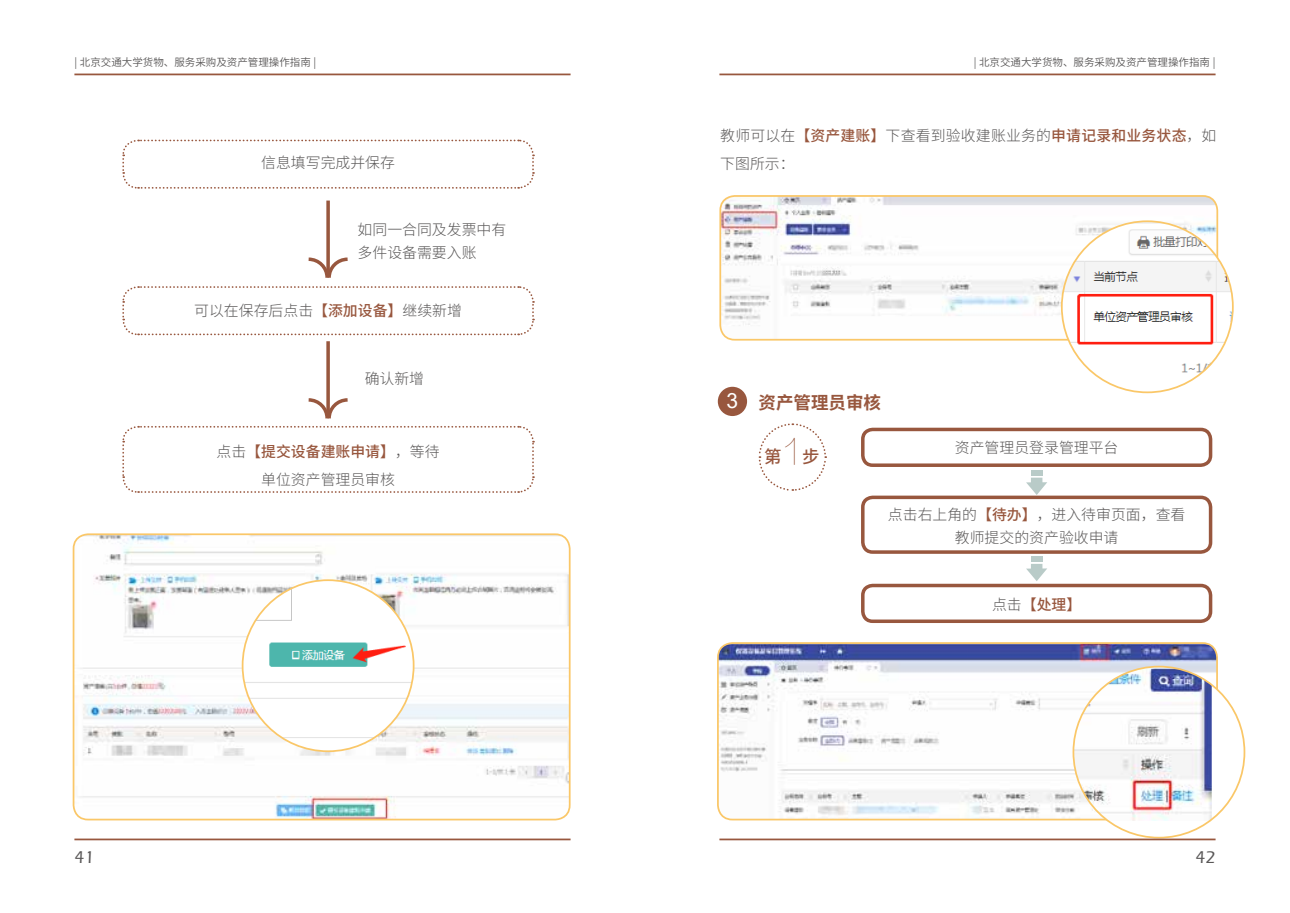
<style>
.page{position:relative;width:1290px;height:913px;background:#fff}
.page>*{position:absolute;margin:0;border:0;box-sizing:border-box;transform-origin:0 0}
.t1{font:700 17.5px "Source Han Sans SC";color:#98573e}
.t2{font:500 17.5px "Eras ITC";color:#595757}
.t3{font:500 17.5px "Source Han Sans SC";color:#98573e}
.t4{font:300 14.88px/22.8px "Source Han Sans SC";color:#595757;text-align:center}
.t5{font:500 14.88px "Source Han Sans SC";color:#98573e}
.t6{font:10.5px "Source Han Sans SC";color:#595757}
.s1{font-weight:500;color:#98573e}
.s2{font-family:"Arial";font-weight:400;font-size:21px;color:#fff}
.s3{font-family:"FZLTCXHJW GB1 0";font-weight:400;font-size:35px}
.s4{font-weight:300;color:#595757}
</style>
<div class="page">
<img style="left:74px;top:534px;width:496px;height:285px">
<div style="left:73px;top:533px;width:497px;height:287px;border:2px solid #fac768;border-radius:15px"></div>
<img style="left:722px;top:196px;width:495px;height:142px">
<div style="left:719px;top:195px;width:499px;height:146px;border:2px solid #fac768;border-radius:15px"></div>
<svg style="left:122px;top:139px;width:413px;height:50px"></svg>
<svg style="left:326px;top:201px;width:4px;height:55px"></svg>
<svg style="left:122px;top:256px;width:413px;height:80px"></svg>
<svg style="left:326px;top:341px;width:4px;height:55px"></svg>
<svg style="left:122px;top:396px;width:413px;height:97px"></svg>
<div style="left:718px;top:387px;width:29px;height:29px;background:#98573e;border-radius:50%"></div>
<img style="left:718px;top:645px;width:499px;height:174px">
<div style="left:717px;top:642px;width:501px;height:178px;border:2px solid #fac768;border-radius:15px"></div>
<svg style="left:758px;top:423px;width:69px;height:68px"></svg>
<div style="left:861px;top:428px;width:351px;height:39px;border:4px solid #98573e;border-radius:10px"></div>
<div style="left:861px;top:495px;width:351px;height:59px;border:4px solid #98573e;border-radius:10px"></div>
<div style="left:861px;top:584px;width:351px;height:39px;border:4px solid #98573e;border-radius:10px"></div>
<div style="left:1031px;top:471px;width:11px;height:5px;background:#b9cbc8"></div>
<svg style="left:1026px;top:478px;width:21px;height:17px"></svg>
<div style="left:1031px;top:557px;width:11px;height:5px;background:#b9cbc8"></div>
<svg style="left:1026px;top:564px;width:21px;height:17px"></svg>
<img style="left:243px;top:580px;width:171px;height:171px;border-radius:86px">
<img style="left:1062px;top:221px;width:171px;height:171px;border-radius:86px">
<div style="left:1073px;top:666px;width:171px;height:171px;background:#fff;border-radius:50%"></div>
<img style="left:1073px;top:666px;width:139px;height:155px">
<hr style="left:74px;top:74px;width:496px;height:1px;background:#98573e">
<hr style="left:74px;top:838px;width:496px;height:2px;background:#98573e">
<hr style="left:719px;top:74px;width:496px;height:1px;background:#98573e">
<hr style="left:719px;top:838px;width:496px;height:2px;background:#98573e">
<p class="t6" style="left:74px;top:56px;width:243px">| 北京交通大学货物、服务采购及资产管理操作指南 |</p>
<p class="t6" style="left:974px;top:56px;width:243px">| 北京交通大学货物、服务采购及资产管理操作指南 |</p>
<p class="t4" style="left:720px;top:124px;width:498px">教师可以在<span class="s1">【资产建账】</span>下查看到验收建账业务的<span class="s1">申请记录和业务状态</span>，如</p>
<p class="t4" style="left:261px;top:152px;width:135px">信息填写完成并保存</p>
<p class="t4" style="left:720px;top:152px;width:76px">下图所示：</p>
<p class="t4" style="left:358px;top:219px;width:150px;text-align:left">如同一合同及发票中有多件设备需要入账</p>
<p class="t4" style="left:194px;top:299px;width:269px">可以在保存后点击<span class="s1">【添加设备】</span>继续新增</p>
<p class="t4" style="left:365px;top:368px;width:61px">确认新增</p>
<p class="t4" style="left:216px;top:438px;width:225px;line-height:28px">点击<span class="s1">【提交设备建账申请】</span>，等待单位资产管理员审核</p>
<p class="t1" style="left:726px;top:392px;width:156px"><span class="s2">3</span> 资产管理员审核</p>
<p class="t3" style="left:764px;top:447px;width:57px">第<span class="s3">1</span>步</p>
<p class="t4" style="left:955px;top:437px;width:165px">资产管理员登录管理平台</p>
<p class="t4" style="left:888px;top:503px;width:299px">点击右上角的<span class="s1">【待办】</span>，进入待审页面，查看教师提交的资产验收申请</p>
<p class="t5" style="left:992px;top:596px;width:91px"><span class="s4">点击</span>【处理】</p>
<p class="t2" style="left:74px;top:847px;width:21px">41</p>
<p class="t2" style="left:1195px;top:847px;width:21px">42</p>
</div>
